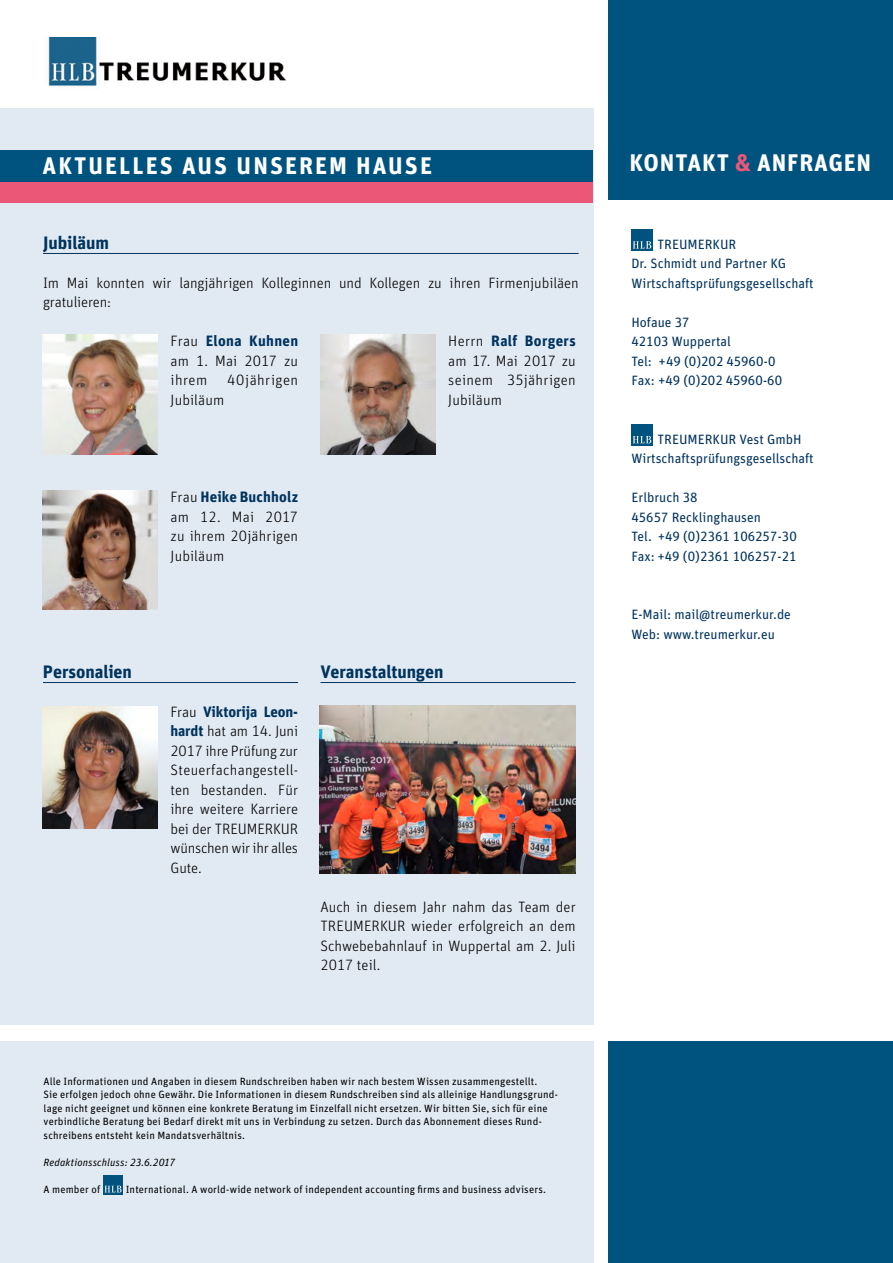
<style>
.page{position:relative;width:893px;height:1263px;background:#fff}
.page>*{position:absolute;margin:0;border:0;box-sizing:border-box;transform-origin:0 0}
.t1{font:700 24px "Unit Pro";letter-spacing:.085em;color:#fff}
.t2{font:700 18px "Unit Pro";letter-spacing:-.005em;color:#00335e}
.t3{font:300 15px/19.5px "Unit Pro";color:#000;text-align:justify}
.t4{font:300 15px "Unit Pro";letter-spacing:.03em;color:#000}
.t5{font:13.5px/19.5px "Unit Pro";color:#00335e}
.t6{font:10.5px/13.5px "Unit Pro";letter-spacing:.015em;color:#000}
.t7{font:italic 10.5px "Unit Pro";letter-spacing:.01em;color:#000}
.s1{color:#eb5777}
.s2{font-weight:700;color:#00335e}
</style>
<div class="page">
<div style="left:0;top:108px;width:593px;height:917px;background:#e1eaf3"></div>
<div style="left:0;top:1042px;width:593px;height:221px;background:#e1eaf3"></div>
<div style="left:0;top:150px;width:593px;height:32px;background:#00537e"></div>
<div style="left:0;top:182px;width:593px;height:21px;background:#eb5777"></div>
<img style="left:47px;top:37px;width:239px;height:49px">
<div style="left:608px;top:0;width:285px;height:200px;background:#00537e"></div>
<div style="left:608px;top:1042px;width:285px;height:221px;background:#00537e"></div>
<div style="left:103px;top:1175px;width:20px;height:19px;background:#00537e"></div>
<svg style="left:105px;top:1185px;width:17px;height:7px"></svg>
<div style="left:631px;top:230px;width:22px;height:21px;background:#00537e"></div>
<svg style="left:633px;top:241px;width:18px;height:8px"></svg>
<div style="left:631px;top:424px;width:22px;height:22px;background:#00537e"></div>
<svg style="left:633px;top:436px;width:18px;height:7px"></svg>
<img style="left:43px;top:335px;width:115px;height:119px">
<img style="left:321px;top:335px;width:114px;height:119px">
<img style="left:42px;top:706px;width:115px;height:122px">
<img style="left:43px;top:491px;width:114px;height:119px">
<hr style="left:43px;top:682px;width:255px;height:1px;background:#00335e">
<img style="left:319px;top:706px;width:257px;height:167px">
<hr style="left:320px;top:682px;width:256px;height:1px;background:#00335e">
<hr style="left:43px;top:253px;width:536px;height:1px;background:#00335e">
<h1 class="t1" style="left:43px;top:150px;width:391px">AKTUELLES AUS UNSEREM HAUSE</h1>
<h1 class="t1" style="left:629px;top:147px;width:45px">Kontakt</h1>
<h1 class="t1" style="left:735px;top:147px;width:138px"><span class="s1">&amp;</span> ANFRAGEN</h1>
<h2 class="t2" style="left:43px;top:231px;width:67px">Jubiläum</h2>
<h3 class="t3" style="left:43px;top:273px;width:537px">Im Mai konnten wir langjährigen Kolleginnen und Kollegen zu ihren Firmenjubiläen gratulieren:</h3>
<h3 class="t3" style="left:171px;top:331px;width:129px">Frau <span class="s2">Elona Kuhnen </span>am 1. Mai 2017 zu ihrem</h3>
<h3 class="t4" style="left:227px;top:371px;width:72px">40jährigen</h3>
<h3 class="t3" style="left:171px;top:390px;width:55px">Jubiläum</h3>
<h3 class="t3" style="left:171px;top:487px;width:129px">Frau <span class="s2">Heike Buchholz </span>am 12. Mai 2017 zu ihrem 20jährigen Jubiläum</h3>
<h3 class="t3" style="left:448px;top:331px;width:129px">Herrn <span class="s2">Ralf Borgers </span>am 17. Mai 2017 zu seinem 35jährigen Jubiläum</h3>
<h2 class="t2" style="left:43px;top:660px;width:90px">Personalien</h2>
<h3 class="t3" style="left:171px;top:702px;width:129px">Frau <span class="s2">Viktorija Leon&shy;hardt</span> hat am 14. Juni 2017 ihre Prüfung zur Steuerfachangestell&shy;ten bestanden. Für ihre weitere Karriere bei der TREUMERKUR wünschen wir ihr alles Gute.</h3>
<h2 class="t2" style="left:320px;top:660px;width:124px">Veranstaltungen</h2>
<h3 class="t3" style="left:320px;top:897px;width:257px">Auch in diesem Jahr nahm das Team der TREUMERKUR wieder erfolgreich an dem Schwebebahnlauf in Wuppertal am 2. Juli 2017 teil.</h3>
<p class="t6" style="left:44px;top:1074px;width:516px">Alle Informationen und Angaben in diesem Rundschreiben haben wir nach bestem Wissen zusammengestellt.<br>Sie erfolgen jedoch ohne Gewähr. Die Informationen in diesem Rundschreiben sind als alleinige Handlungsgrund&shy;lage nicht geeignet und können eine konkrete Beratung im Einzelfall nicht ersetzen. Wir bitten Sie, sich für eine verbindliche Beratung bei Bedarf direkt mit uns in Verbindung zu setzen. Durch das Abonnement dieses Rund&shy;schreibens entsteht kein Mandatsverhältnis.</p>
<p class="t7" style="left:44px;top:1156px;width:133px">Redaktionsschluss: 23.6.2017</p>
<p class="t6" style="left:44px;top:1182px;width:58px">A member of</p>
<p class="t6" style="left:126px;top:1182px;width:422px">International. A world-wide network of independent accounting firms and business advisers.</p>
<p class="t5" style="left:631px;top:234px;width:184px;text-indent:26px">TREUMERKUR<br>Dr. Schmidt und Partner KG<br>Wirtschaftsprüfungsgesellschaft</p>
<p class="t5" style="left:631px;top:312px;width:152px">Hofaue 37<br>42103 Wuppertal<br>Tel: +49 (0)202 45960-0<br>Fax: +49 (0)202 45960-60</p>
<p class="t5" style="left:631px;top:429px;width:184px;text-indent:26px">TREUMERKUR Vest GmbH<br>Wirtschaftsprüfungsgesellschaft</p>
<p class="t5" style="left:631px;top:488px;width:167px">Erlbruch 38<br>45657 Recklinghausen<br>Tel. +49 (0)2361 106257-30<br>Fax: +49 (0)2361 106257-21</p>
<p class="t5" style="left:631px;top:605px;width:161px">E-Mail: mail@treumerkur.de<br>Web: www.treumerkur.eu</p>
</div>
